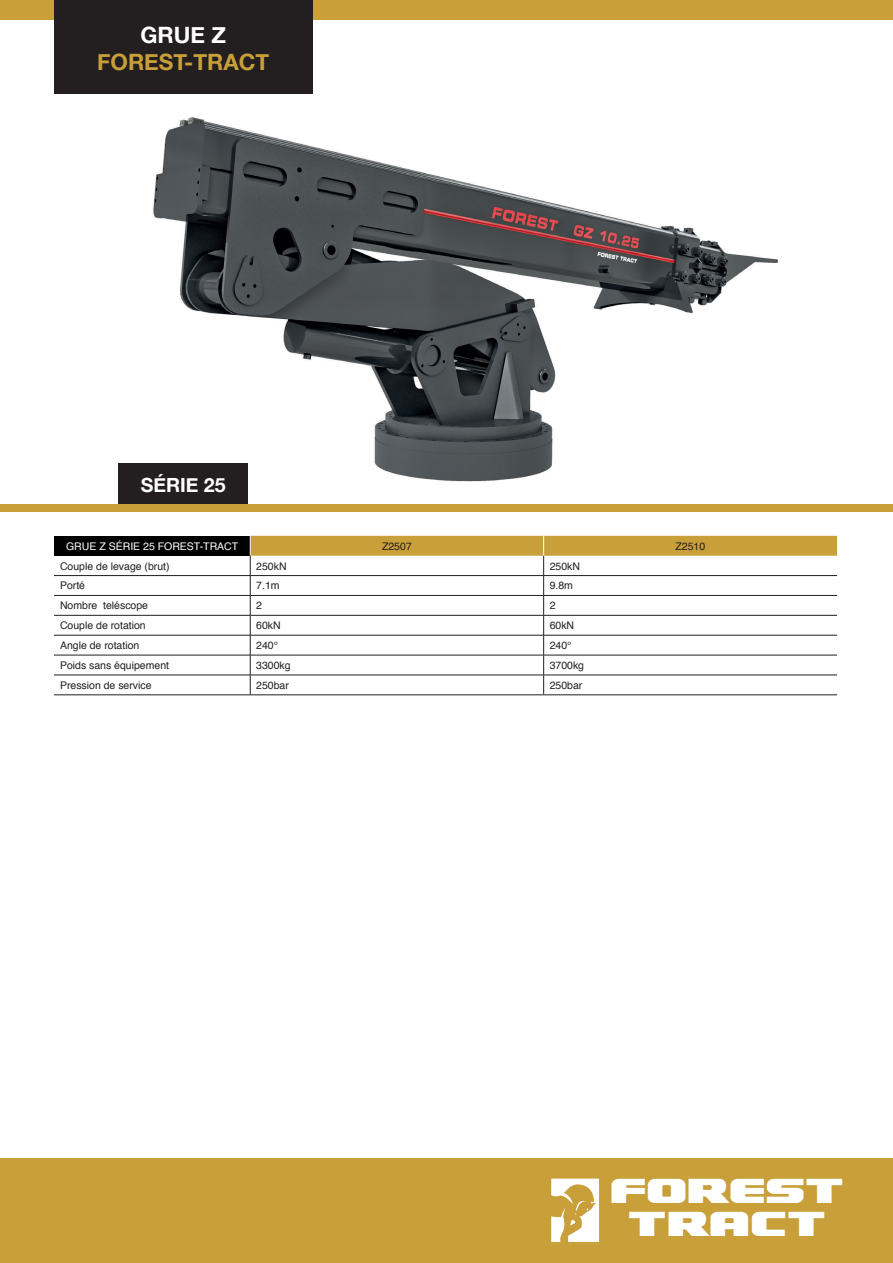
<style>
.page{position:relative;width:893px;height:1263px;background:#fff}
.page>*{position:absolute;margin:0;border:0;box-sizing:border-box;transform-origin:0 0}
.t1{font:43.05px/32.8px "Federal Escort Expanded";color:#fff;text-align:center}
.t2{font:700 22.5px "Helvetica Neue";color:#c89f38}
.t3{font:700 22.5px "Helvetica Neue";color:#fff}
.t4{font:700 19.5px "Helvetica Neue";color:#fff}
.t5{font:10.5px "Helvetica";color:#231f20}
.t6{font:10.5px "Helvetica";color:#fff}
</style>
<div class="page">
<img style="left:118px;top:82px;width:660px;height:422px">
<div style="left:0;top:1159px;width:893px;height:104px;background:#c89f38"></div>
<div style="left:0;top:0;width:893px;height:20px;background:#c89f38"></div>
<div style="left:0;top:504px;width:893px;height:7px;background:#c89f38"></div>
<svg style="left:551px;top:1178px;width:48px;height:64px"></svg>
<div style="left:54px;top:0;width:258px;height:94px;background:#231f20"></div>
<div style="left:119px;top:463px;width:129px;height:41px;background:#231f20"></div>
<div style="left:54px;top:536px;width:196px;height:20px;background:#000"></div>
<hr style="left:54px;top:575px;width:196px;height:1px;background:#231f20">
<hr style="left:54px;top:595px;width:196px;height:1px;background:#231f20">
<hr style="left:54px;top:615px;width:196px;height:1px;background:#231f20">
<hr style="left:54px;top:635px;width:196px;height:1px;background:#231f20">
<hr style="left:54px;top:655px;width:196px;height:1px;background:#231f20">
<hr style="left:54px;top:675px;width:196px;height:1px;background:#231f20">
<svg style="left:250px;top:536px;width:587px;height:158px"></svg>
<hr style="left:54px;top:694px;width:196px;height:1px;background:#231f20">
<hr style="left:250px;top:694px;width:294px;height:1px;background:#231f20">
<hr style="left:544px;top:694px;width:293px;height:1px;background:#231f20">
<p class="t3" style="left:141px;top:18px;width:87px">GRUE Z</p>
<p class="t2" style="left:97px;top:45px;width:174px">FOREST-TRACT</p>
<p class="t4" style="left:141px;top:470px;width:86px">SÉRIE 25</p>
<p class="t6" style="left:66px;top:538px;width:174px">GRUE Z SÉRIE 25 FOREST-TRACT</p>
<p class="t5" style="left:382px;top:538px;width:31px">Z2507</p>
<p class="t5" style="left:675px;top:538px;width:31px">Z2510</p>
<p class="t5" style="left:60px;top:558px;width:111px">Couple de levage (brut)</p>
<p class="t5" style="left:256px;top:558px;width:32px">250kN</p>
<p class="t5" style="left:550px;top:558px;width:32px">250kN</p>
<p class="t5" style="left:60px;top:578px;width:27px">Porté</p>
<p class="t5" style="left:256px;top:578px;width:25px">7.1m</p>
<p class="t5" style="left:550px;top:578px;width:25px">9.8m</p>
<p class="t5" style="left:60px;top:597px;width:90px">Nombre teléscope</p>
<p class="t5" style="left:256px;top:597px;width:7px">2</p>
<p class="t5" style="left:550px;top:597px;width:7px">2</p>
<p class="t5" style="left:60px;top:617px;width:87px">Couple de rotation</p>
<p class="t5" style="left:256px;top:617px;width:26px">60kN</p>
<p class="t5" style="left:550px;top:617px;width:26px">60kN</p>
<p class="t5" style="left:60px;top:637px;width:81px">Angle de rotation</p>
<p class="t5" style="left:256px;top:637px;width:23px">240°</p>
<p class="t5" style="left:550px;top:637px;width:23px">240°</p>
<p class="t5" style="left:60px;top:657px;width:111px">Poids sans équipement</p>
<p class="t5" style="left:256px;top:657px;width:36px">3300kg</p>
<p class="t5" style="left:550px;top:657px;width:36px">3700kg</p>
<p class="t5" style="left:60px;top:677px;width:93px">Pression de service</p>
<p class="t5" style="left:256px;top:677px;width:34px">250bar</p>
<p class="t5" style="left:550px;top:677px;width:34px">250bar</p>
<p class="t1" style="left:610px;top:1173px;width:235px">FOREST<br>TRACT</p>
</div>
